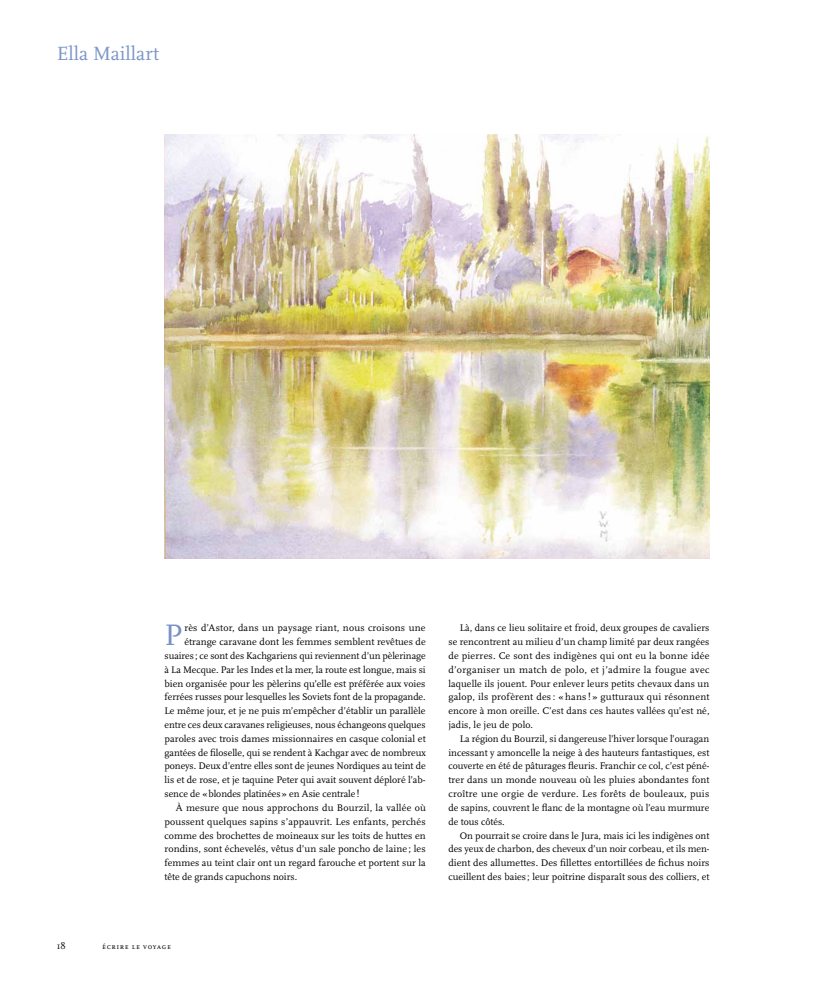
<style>
.page{position:relative;width:823px;height:993px;background:#fff}
.page>*{position:absolute;margin:0;border:0;box-sizing:border-box;transform-origin:0 0}
.t1{font:30.9px "Scala";color:#7891c3}
.t2{font:20px "Scala";color:#7c95c9}
.t3{font:10px/13.8px "Scala";color:#000;text-align:justify}
.t4{font:10px "Scala";letter-spacing:.02em;color:#000}
.t5{font:9.5px "Scala";color:#000}
.t6{font:8px "Scala Caps";letter-spacing:.08em;color:#000}
</style>
<div class="page">
<img style="left:164px;top:135px;width:545px;height:423px">
<h2 class="t2" style="left:57px;top:43px;width:104px">Ella Maillart</h2>
<h1 class="t1" style="left:164px;top:618px;width:20px">P</h1>
<p class="t4" style="left:184px;top:622px;width:242px">rès d’Astor, dans un paysage riant, nous croisons une</p>
<p class="t3" style="left:184px;top:635px;width:243px">étrange caravane dont les femmes semblent revêtues de</p>
<p class="t3" style="left:164px;top:648px;width:262px">suaires ; ce sont des Kachgariens qui reviennent d’un pèlerinage</p>
<p class="t3" style="left:164px;top:662px;width:262px">à La Mecque. Par les Indes et la mer, la route est longue, mais si</p>
<p class="t3" style="left:164px;top:676px;width:262px">bien organisée pour les pèlerins qu’elle est préférée aux voies</p>
<p class="t3" style="left:164px;top:690px;width:262px">ferrées russes pour lesquelles les Soviets font de la propagande.</p>
<p class="t3" style="left:164px;top:704px;width:262px">Le même jour, et je ne puis m’empêcher d’établir un parallèle</p>
<p class="t3" style="left:164px;top:717px;width:262px">entre ces deux caravanes religieuses, nous échangeons quelques</p>
<p class="t3" style="left:164px;top:731px;width:262px">paroles avec trois dames missionnaires en casque colonial et</p>
<p class="t3" style="left:164px;top:745px;width:262px">gantées de filoselle, qui se rendent à Kachgar avec de nombreux</p>
<p class="t3" style="left:164px;top:759px;width:262px">poneys. Deux d’entre elles sont de jeunes Nordiques au teint de</p>
<p class="t3" style="left:164px;top:773px;width:262px">lis et de rose, et je taquine Peter qui avait souvent déploré l’ab-</p>
<p class="t3" style="left:164px;top:786px;width:196px">sence de «blondes platinées» en Asie centrale !</p>
<p class="t4" style="left:176px;top:802px;width:251px">À mesure que nous approchons du Bourzil, la vallée où</p>
<p class="t3" style="left:164px;top:814px;width:262px">poussent quelques sapins s’appauvrit. Les enfants, perchés</p>
<p class="t3" style="left:164px;top:828px;width:262px">comme des brochettes de moineaux sur les toits de huttes en</p>
<p class="t3" style="left:164px;top:842px;width:262px">rondins, sont échevelés, vêtus d’un sale poncho de laine ; les</p>
<p class="t3" style="left:164px;top:855px;width:262px">femmes au teint clair ont un regard farouche et portent sur la</p>
<p class="t3" style="left:164px;top:869px;width:134px">tête de grands capuchons noirs.</p>
<p class="t3" style="left:448px;top:621px;width:262px;text-indent:11px">Là, dans ce lieu solitaire et froid, deux groupes de cavaliers se rencontrent au milieu d’un champ limité par deux rangées de pierres. Ce sont des indigènes qui ont eu la bonne idée d’organiser un match de polo, et j’admire la fougue avec laquelle ils jouent. Pour enlever leurs petits chevaux dans un galop, ils profèrent des : « hans ! » gutturaux qui résonnent encore à mon oreille. C’est dans ces hautes vallées qu’est né, jadis, le jeu de polo.</p>
<p class="t3" style="left:448px;top:731px;width:262px;text-indent:11px">La région du Bourzil, si dangereuse l’hiver lorsque l’ouragan incessant y amoncelle la neige à des hauteurs fantastiques, est couverte en été de pâturages fleuris. Franchir ce col, c’est péné&shy;trer dans un monde nouveau où les pluies abondantes font croître une orgie de verdure. Les forêts de bouleaux, puis de sapins, couvrent le flanc de la montagne où l’eau murmure de tous côtés.</p>
<p class="t3" style="left:448px;top:828px;width:262px;text-indent:11px">On pourrait se croire dans le Jura, mais ici les indigènes ont des yeux de charbon, des cheveux d’un noir corbeau, et ils men&shy;dient des allumettes. Des fillettes entortillées de fichus noirs cueillent des baies ; leur poitrine disparaît sous des colliers, et</p>
<p class="t5" style="left:57px;top:940px;width:10px">18</p>
<p class="t6" style="left:102px;top:941px;width:70px">écrire le voyage</p>
</div>
